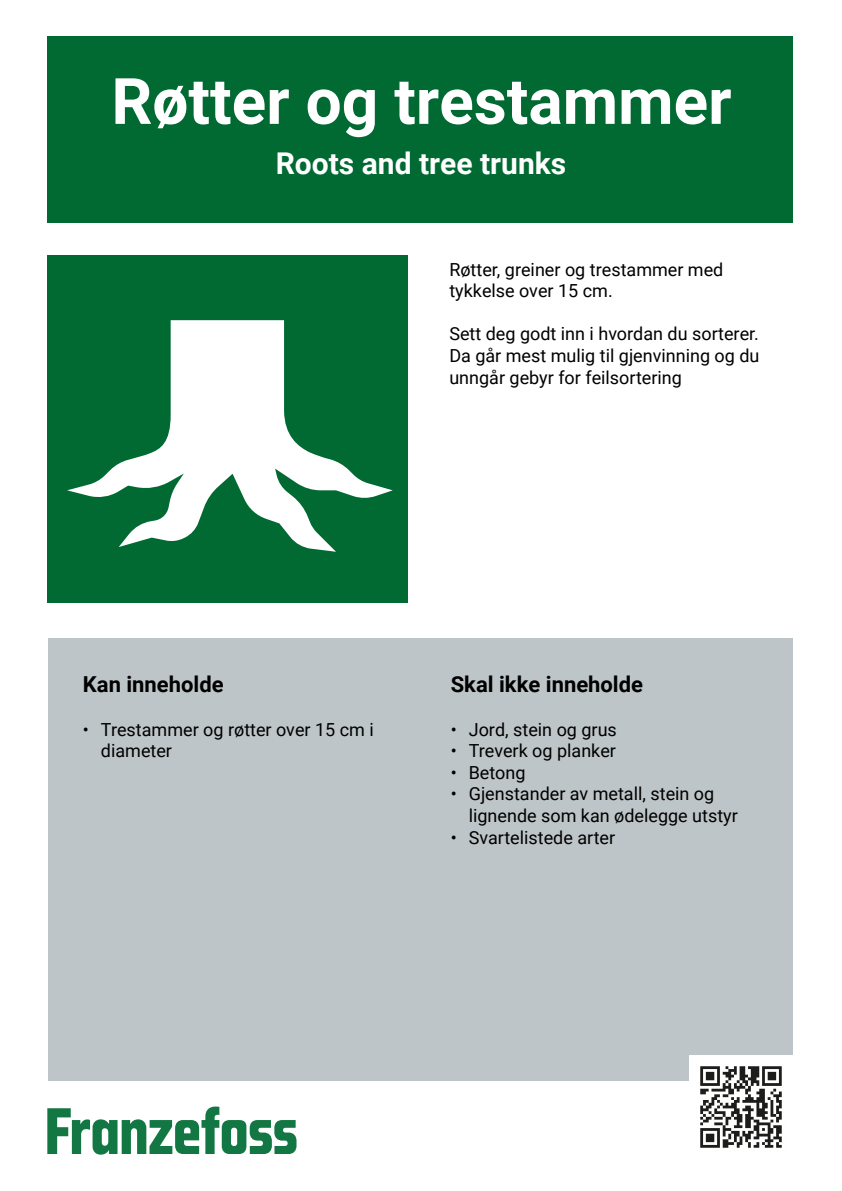
<style>
.page{position:relative;width:842px;height:1191px;background:#fff}
.page>*{position:absolute;margin:0;border:0;box-sizing:border-box;transform-origin:0 0}
.t1{font:700 64px "Roboto";color:#fff}
.t2{font:700 30px "Roboto";color:#fff}
.t3{font:700 22px "Roboto";color:#000}
.t4{font:18px/21.6px "Roboto";color:#000}
</style>
<div class="page">
<div style="left:48px;top:638px;width:744px;height:442px;background:#bec5c8"></div>
<svg style="left:47px;top:1106px;width:249px;height:48px"></svg>
<img style="left:690px;top:1056px;width:102px;height:92px">
<div style="left:47px;top:255px;width:360px;height:347px;background:#016a32"></div>
<svg style="left:67px;top:320px;width:326px;height:232px"></svg>
<div style="left:47px;top:36px;width:745px;height:187px;background:#016a32"></div>
<p class="t1" style="left:111px;top:56px;width:622px">Røtter og trestammer</p>
<p class="t2" style="left:276px;top:142px;width:292px">Roots and tree trunks</p>
<p class="t4" style="left:449px;top:258px;width:276px">Røtter, greiner og trestammer med tykkelse over 15 cm.</p>
<p class="t4" style="left:449px;top:322px;width:312px;text-align:justify">Sett deg godt inn i hvordan du sorterer.<br>Da går mest mulig til gjenvinning og du unngår gebyr for feilsortering</p>
<p class="t3" style="left:83px;top:669px;width:142px">Kan inneholde</p>
<p class="t4" style="left:101px;top:717px;width:274px;text-indent:-18px">• Trestammer og røtter over 15 cm i diameter</p>
<p class="t3" style="left:451px;top:669px;width:194px">Skal ikke inneholde</p>
<p class="t4" style="left:451px;top:717px;width:168px">• Jord, stein og grus</p>
<p class="t4" style="left:451px;top:739px;width:167px">• Treverk og planker</p>
<p class="t4" style="left:451px;top:761px;width:76px">• Betong</p>
<p class="t4" style="left:469px;top:782px;width:271px;text-indent:-18px">• Gjenstander av metall, stein og lignende som kan ødelegge utstyr</p>
<p class="t4" style="left:451px;top:825px;width:166px">• Svartelistede arter</p>
</div>
